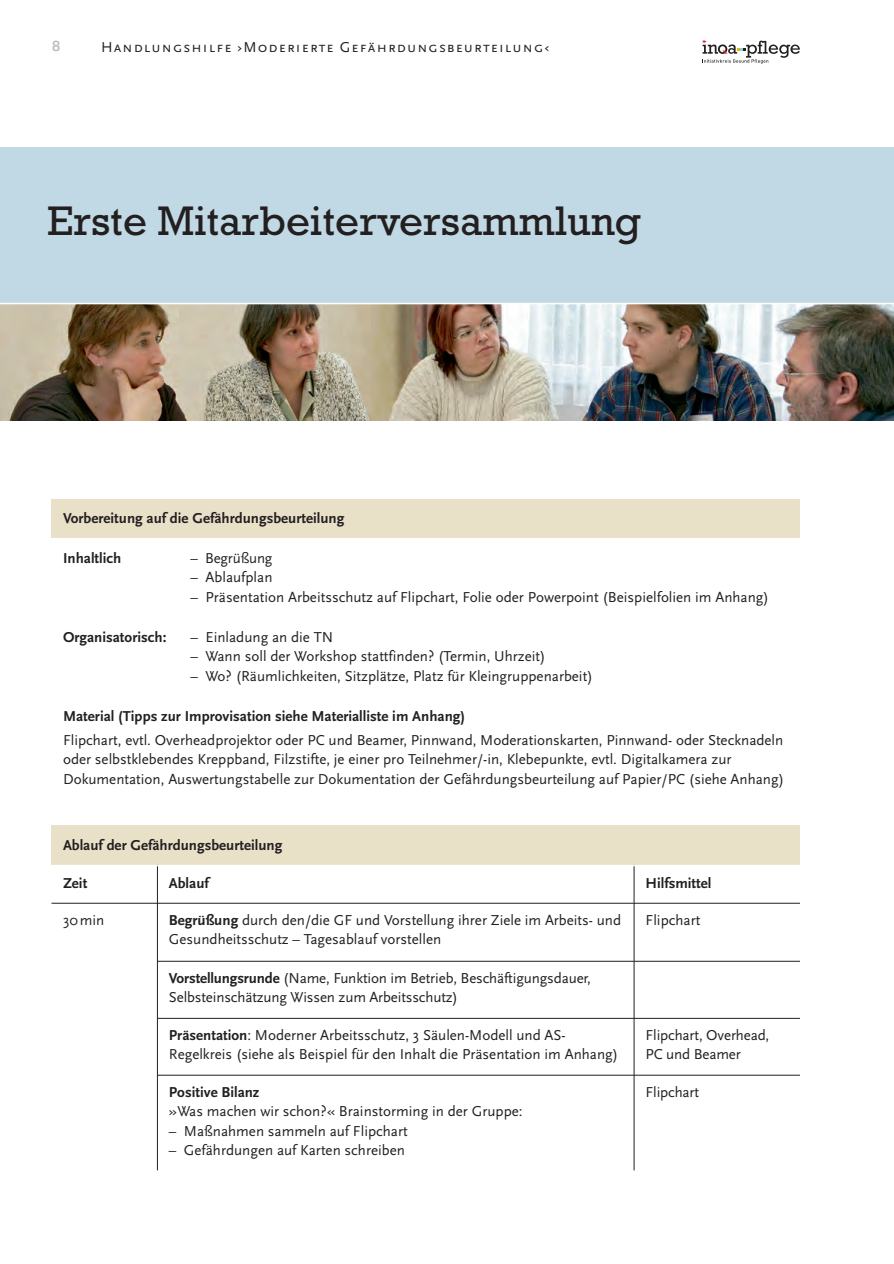
<style>
.page{position:relative;width:894px;height:1264px;background:#fff}
.page>*{position:absolute;margin:0;border:0;box-sizing:border-box;transform-origin:0 0}
.t1{font:42px "Rockwell";color:#231f20}
.t2{font:15px/19.5px "Scala Sans Pro";color:#231f20}
.t3{font:700 15px "Scala Sans Pro";color:#231f20}
.t4{font:15px "Scala Sans Caps";letter-spacing:.075em;color:#231f20}
.t5{font:15px "Rockwell";color:#b2b3b7}
.s1{font-weight:700}
</style>
<div class="page">
<svg style="left:702px;top:40px;width:98px;height:24px"></svg>
<div style="left:52px;top:499px;width:748px;height:39px;background:#e9e0c8"></div>
<div style="left:52px;top:825px;width:748px;height:40px;background:#e9e0c8"></div>
<hr style="left:157px;top:865px;width:1px;height:305px;background:#231f20">
<hr style="left:634px;top:865px;width:1px;height:305px;background:#231f20">
<hr style="left:52px;top:865px;width:748px;height:1px;background:#fff">
<hr style="left:52px;top:903px;width:748px;height:1px;background:#231f20">
<hr style="left:157px;top:961px;width:643px;height:1px;background:#231f20">
<hr style="left:157px;top:1018px;width:643px;height:1px;background:#231f20">
<hr style="left:157px;top:1075px;width:643px;height:1px;background:#231f20">
<div style="left:0;top:148px;width:893px;height:156px;background:#c1d9e5"></div>
<img style="left:0;top:304px;width:893px;height:117px">
<hr style="left:0;top:303px;width:894px;height:1px;background:#fff">
<p class="t5" style="left:52px;top:41px;width:10px">8</p>
<p class="t4" style="left:101px;top:38px;width:450px">Handlungshilfe ›Moderierte Gefährdungsbeurteilung‹</p>
<h1 class="t1" style="left:47px;top:207px;width:595px">Erste Mitarbeiterversammlung</h1>
<p class="t3" style="left:63px;top:512px;width:283px">Vorbereitung auf die Gefährdungsbeurteilung</p>
<p class="t3" style="left:63px;top:552px;width:60px">Inhaltlich</p>
<p class="t2" style="left:191px;top:550px;width:83px">– Begrüßung</p>
<p class="t2" style="left:191px;top:569px;width:83px">– Ablaufplan</p>
<p class="t2" style="left:191px;top:589px;width:580px">– Präsentation Arbeitsschutz auf Flipchart, Folie oder Powerpoint (Beispielfolien im Anhang)</p>
<p class="t3" style="left:63px;top:631px;width:105px">Organisatorisch:</p>
<p class="t2" style="left:191px;top:628px;width:144px">– Einladung an die TN</p>
<p class="t2" style="left:191px;top:648px;width:356px">– Wann soll der Workshop stattfinden? (Termin, Uhrzeit)</p>
<p class="t2" style="left:191px;top:667px;width:404px">– Wo? (Räumlichkeiten, Sitzplätze, Platz für Kleingruppenarbeit)</p>
<p class="t3" style="left:63px;top:710px;width:404px">Material (Tipps zur Improvisation siehe Materialliste im Anhang)</p>
<p class="t2" style="left:63px;top:731px;width:723px">Flipchart, evtl. Overheadprojektor oder PC und Beamer, Pinnwand, Moderationskarten, Pinnwand- oder Stecknadeln oder selbstklebendes Kreppband, Filzstifte, je einer pro Teilnehmer/-in, Klebepunkte, evtl. Digitalkamera zur<br>Dokumentation, Auswertungstabelle zur Dokumentation der Gefährdungsbeurteilung auf Papier/PC (siehe Anhang)</p>
<p class="t3" style="left:63px;top:838px;width:221px">Ablauf der Gefährdungsbeurteilung</p>
<p class="t3" style="left:63px;top:877px;width:26px">Zeit</p>
<p class="t3" style="left:169px;top:877px;width:41px">Ablauf</p>
<p class="t3" style="left:645px;top:877px;width:67px">Hilfsmittel</p>
<p class="t2" style="left:63px;top:911px;width:43px">30 min</p>
<p class="t2" style="left:169px;top:911px;width:454px"><span class="s1">Begrüßung</span> durch den/die GF und Vorstellung ihrer Ziele im Arbeits- und<br>Gesundheitsschutz – Tagesablauf vorstellen</p>
<p class="t2" style="left:645px;top:911px;width:56px">Flipchart</p>
<p class="t2" style="left:169px;top:969px;width:424px"><span class="s1">Vorstellungsrunde</span> (Name, Funktion im Betrieb, Beschäftigungsdauer,<br>Selbsteinschätzung Wissen zum Arbeitsschutz)</p>
<p class="t2" style="left:169px;top:1026px;width:451px"><span class="s1">Präsentation</span>: Moderner Arbeitsschutz, 3 Säulen-Modell und AS-<br>Regelkreis (siehe als Beispiel für den Inhalt die Präsentation im Anhang)</p>
<p class="t2" style="left:645px;top:1026px;width:125px">Flipchart, Over head,<br>PC und Beamer</p>
<p class="t3" style="left:169px;top:1086px;width:92px">Positive Bilanz</p>
<p class="t2" style="left:169px;top:1103px;width:355px">»Was machen wir schon?« Brainstorming in der Gruppe:</p>
<p class="t2" style="left:169px;top:1122px;width:240px">– Maßnahmen sammeln auf Flipchart</p>
<p class="t2" style="left:169px;top:1142px;width:237px">– Gefährdungen auf Karten schreiben</p>
<p class="t2" style="left:645px;top:1083px;width:55px">Flipchart</p>
</div>
